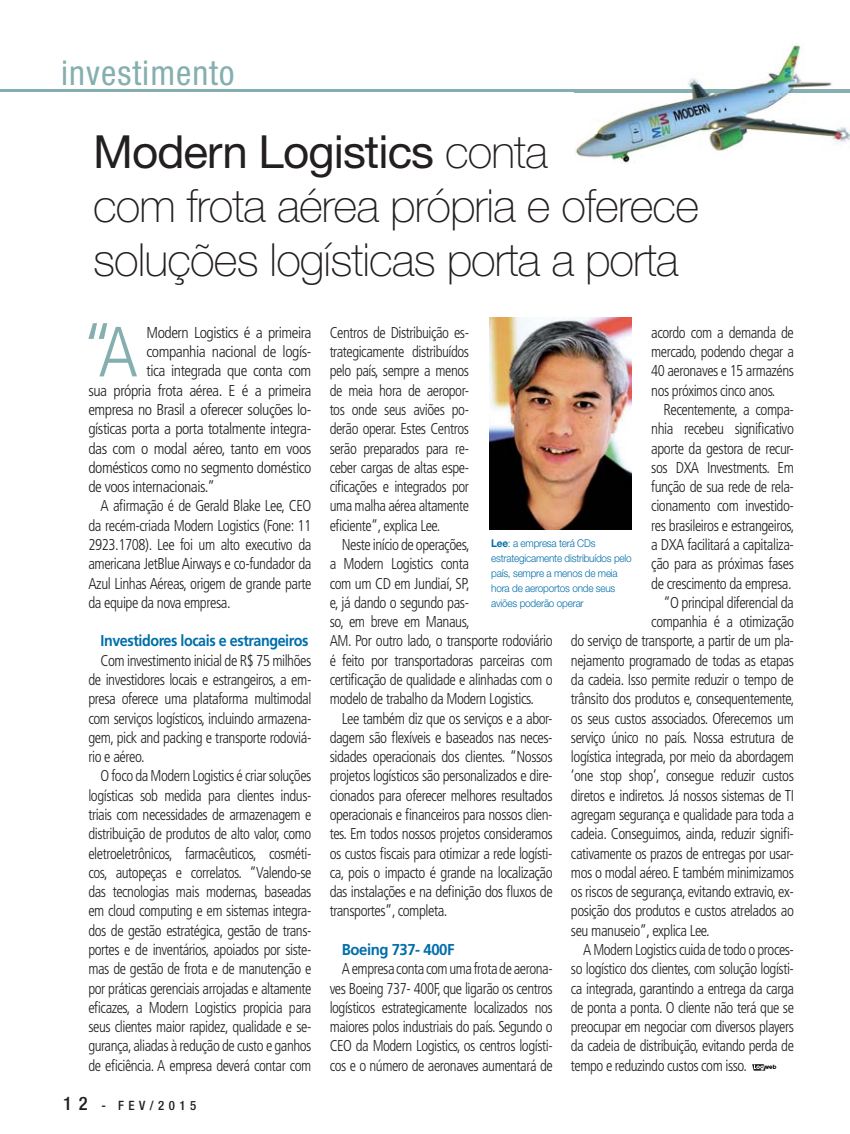
<style>
.page{position:relative;width:850px;height:1134px;background:#fff}
.page>*{position:absolute;margin:0;border:0;box-sizing:border-box;transform-origin:0 0}
.t1{font:300 condensed 71px "Frutiger";color:#85afaf}
.t2{font:100 45.8px/54.2px "Helvetica Neue";letter-spacing:-.02em;color:#231f20}
.t3{font:condensed 34.2px "Helvetica Neue";letter-spacing:.03em;color:#85afaf}
.t4{font:300 condensed 15.8px/19.2px "Frutiger";letter-spacing:-.03em;color:#231f20;text-align:justify;scale:.95 1}
.t5{font:300 condensed 15.8px/19.2px "Frutiger";letter-spacing:-.03em;color:#231f20;text-align:justify;scale:.94 1}
.t6{font:300 condensed 15.8px "Frutiger";letter-spacing:-.03em;color:#231f20}
.t7{font:700 15.8px "Frutiger";letter-spacing:-.03em;color:#006eaa;scale:.91 1}
.t8{font:700 15.8px "Frutiger";letter-spacing:-.03em;color:#006eaa;scale:.95 1}
.t9{font:300 10.8px/15px "Helvetica Neue";letter-spacing:-.02em;color:#006eaa;scale:.93 1}
.s1{font-weight:400}
.s2{font-weight:700}
</style>
<div class="page">
<svg style="left:752px;top:1064px;width:24px;height:7px"></svg>
<hr style="left:0;top:89px;width:849px;height:3px;background:#85afaf">
<img style="left:489px;top:318px;width:142px;height:212px">
<img style="left:574px;top:42px;width:276px;height:122px">
<img style="left:574px;top:89px;width:275px;height:3px">
<h3 class="t3" style="left:61px;top:61px;width:175px">investimento</h3>
<h2 class="t2" style="left:93px;top:129px;width:608px"><span class="s1">Modern Logistics</span> conta<br>com frota aérea própria e oferece soluções logísticas porta a porta</h2>
<h1 class="t1" style="left:81px;top:323px;width:59px">“A</h1>
<p class="t6" style="left:147px;top:326px;width:166px">Modern Logistics é a primeira</p>
<p class="t6" style="left:147px;top:345px;width:166px">companhia nacional de logís-</p>
<p class="t6" style="left:147px;top:365px;width:166px">tica integrada que conta com</p>
<p class="t6" style="left:88px;top:384px;width:225px">sua própria frota aérea. E é a primeira</p>
<p class="t6" style="left:88px;top:403px;width:225px">empresa no Brasil a oferecer soluções lo-</p>
<p class="t6" style="left:88px;top:422px;width:224px">gísticas porta a porta totalmente integra-</p>
<p class="t6" style="left:88px;top:442px;width:225px">das com o modal aéreo, tanto em voos</p>
<p class="t6" style="left:88px;top:461px;width:225px">domésticos como no segmento doméstico</p>
<p class="t6" style="left:88px;top:480px;width:128px">de voos internacionais.”</p>
<p class="t4" style="left:101px;top:498px;width:223px">A afirmação é de Gerald Blake Lee, CEO</p>
<p class="t4" style="left:88px;top:517px;width:236px">da recém-criada Modern Logistics (Fone: 11</p>
<p class="t4" style="left:88px;top:536px;width:236px">2923.1708). Lee foi um alto executivo da</p>
<p class="t4" style="left:88px;top:555px;width:236px">americana JetBlue Airways e co-fundador da</p>
<p class="t4" style="left:88px;top:575px;width:236px">Azul Linhas Aéreas, origem de grande parte</p>
<p class="t4" style="left:88px;top:594px;width:151px">da equipe da nova empresa.</p>
<p class="t7" style="left:101px;top:634px;width:230px">Investidores locais e estrangeiros</p>
<p class="t4" style="left:88px;top:652px;width:236px;text-indent:12px">Com investimento inicial de R$ 75 milhões de investidores locais e estrangeiros, a em&shy;presa oferece uma plataforma multimodal com serviços logísticos, incluindo armazena&shy;gem, pick and packing e transporte rodoviá&shy;rio e aéreo.</p>
<p class="t5" style="left:88px;top:768px;width:239px;text-indent:12px">O foco da Modern Logistics é criar soluções logísticas sob medida para clientes indus&shy;triais com necessidades de armazenagem e distribuição de produtos de alto valor, como eletroeletrônicos, farmacêuticos, cosméti&shy;cos, autopeças e correlatos. “Valendo-se das tecnologias mais modernas, baseadas em cloud computing e em sistemas integra&shy;dos de gestão estratégica, gestão de trans&shy;portes e de inventários, apoiados por siste&shy;mas de gestão de frota e de manutenção e por práticas gerenciais arrojadas e altamente eficazes, a Modern Logistics propicia para seus clientes maior rapidez, qualidade e se&shy;gurança, aliadas à redução de custo e ganhos de eficiência. A empresa deverá contar com</p>
<p class="t5" style="left:651px;top:324px;width:153px">acordo com a demanda de mercado, podendo chegar a 40 aeronaves e 15 armazéns nos próximos cinco anos.</p>
<p class="t4" style="left:663px;top:401px;width:139px">Recentemente, a compa-</p>
<p class="t4" style="left:651px;top:420px;width:152px">nhia recebeu significativo</p>
<p class="t4" style="left:651px;top:440px;width:152px">aporte da gestora de recur-</p>
<p class="t4" style="left:651px;top:459px;width:152px">sos DXA Investments. Em</p>
<p class="t4" style="left:651px;top:478px;width:152px">função de sua rede de rela-</p>
<p class="t4" style="left:651px;top:498px;width:152px">cionamento com investido-</p>
<p class="t4" style="left:651px;top:517px;width:152px">res brasileiros e estrangeiros,</p>
<p class="t4" style="left:651px;top:536px;width:152px">a DXA facilitará a capitaliza-</p>
<p class="t4" style="left:651px;top:555px;width:152px">ção para as próximas fases</p>
<p class="t4" style="left:651px;top:575px;width:149px">de crescimento da empresa.</p>
<p class="t4" style="left:663px;top:594px;width:139px">“O principal diferencial da</p>
<p class="t4" style="left:651px;top:613px;width:152px">companhia é a otimização</p>
<p class="t4" style="left:571px;top:633px;width:236px">do serviço de transporte, a partir de um pla-</p>
<p class="t4" style="left:571px;top:652px;width:236px">nejamento programado de todas as etapas</p>
<p class="t4" style="left:571px;top:671px;width:236px">da cadeia. Isso permite reduzir o tempo de</p>
<p class="t4" style="left:571px;top:690px;width:237px">trânsito dos produtos e, consequentemente,</p>
<p class="t4" style="left:571px;top:710px;width:236px">os seus custos associados. Oferecemos um</p>
<p class="t4" style="left:571px;top:729px;width:236px">serviço único no país. Nossa estrutura de</p>
<p class="t4" style="left:571px;top:748px;width:236px">logística integrada, por meio da abordagem</p>
<p class="t4" style="left:571px;top:768px;width:236px">‘one stop shop’, consegue reduzir custos</p>
<p class="t4" style="left:571px;top:787px;width:236px">diretos e indiretos. Já nossos sistemas de TI</p>
<p class="t4" style="left:571px;top:806px;width:236px">agregam segurança e qualidade para toda a</p>
<p class="t4" style="left:571px;top:825px;width:236px">cadeia. Conseguimos, ainda, reduzir signifi-</p>
<p class="t4" style="left:571px;top:845px;width:236px">cativamente os prazos de entregas por usar-</p>
<p class="t4" style="left:571px;top:864px;width:236px">mos o modal aéreo. E também minimizamos</p>
<p class="t4" style="left:571px;top:883px;width:236px">os riscos de segurança, evitando extravio, ex-</p>
<p class="t4" style="left:571px;top:903px;width:236px">posição dos produtos e custos atrelados ao</p>
<p class="t4" style="left:571px;top:922px;width:148px">seu manuseio”, explica Lee.</p>
<p class="t5" style="left:583px;top:941px;width:226px">A Modern Logistics cuida de todo o proces-</p>
<p class="t5" style="left:571px;top:960px;width:239px">so logístico dos clientes, com solução logísti-</p>
<p class="t5" style="left:571px;top:980px;width:239px">ca integrada, garantindo a entrega da carga</p>
<p class="t5" style="left:571px;top:999px;width:239px">de ponta a ponta. O cliente não terá que se</p>
<p class="t5" style="left:571px;top:1018px;width:239px">preocupar em negociar com diversos players</p>
<p class="t5" style="left:571px;top:1038px;width:239px">da cadeia de distribuição, evitando perda de</p>
<p class="t5" style="left:571px;top:1057px;width:189px">tempo e reduzindo custos com isso.</p>
<p class="t5" style="left:330px;top:324px;width:150px">Centros de Distribuição es&shy;trategicamente distribuídos pelo país, sempre a menos de meia hora de aeropor&shy;tos onde seus aviões po&shy;derão operar. Estes Centros serão preparados para re&shy;ceber cargas de altas espe&shy;cificações e integrados por uma malha aérea altamente eficiente”, explica Lee.</p>
<p class="t4" style="left:330px;top:536px;width:236px;text-align:left;text-indent:12px">Neste início de operações,<br>a Modern Logistics conta<br>com um CD em Jundiaí, SP,<br>e, já dando o segundo pas-<br>so, em breve em Manaus,<br>AM. Por outro lado, o transporte rodoviário é feito por transportadoras parceiras com certificação de qualidade e alinhadas com o modelo de trabalho da Modern Logistics.</p>
<p class="t4" style="left:330px;top:710px;width:236px;text-indent:12px">Lee também diz que os serviços e a abor&shy;dagem são flexíveis e baseados nas neces&shy;sidades operacionais dos clientes. “Nossos projetos logísticos são personalizados e dire&shy;cionados para oferecer melhores resultados operacionais e financeiros para nossos clien&shy;tes. Em todos nossos projetos consideramos os custos fiscais para otimizar a rede logísti&shy;ca, pois o impacto é grande na localização das instalações e na definição dos fluxos de transportes”, completa.</p>
<p class="t8" style="left:342px;top:943px;width:120px">Boeing 737- 400F</p>
<p class="t5" style="left:330px;top:960px;width:239px;text-indent:12px">A empresa conta com uma frota de aerona&shy;ves Boeing 737- 400F, que ligarão os centros logísticos estrategicamente localizados nos maiores polos industriais do país. Segundo o CEO da Modern Logistics, os centros logísti&shy;cos e o número de aeronaves aumentará de</p>
<p class="t9" style="left:491px;top:537px;width:153px"><span class="s2">Lee</span>: a empresa terá CDs estrategicamente distribuídos pelo país, sempre a menos de meia hora de aeroportos onde seus aviões poderão operar</p>
</div>
